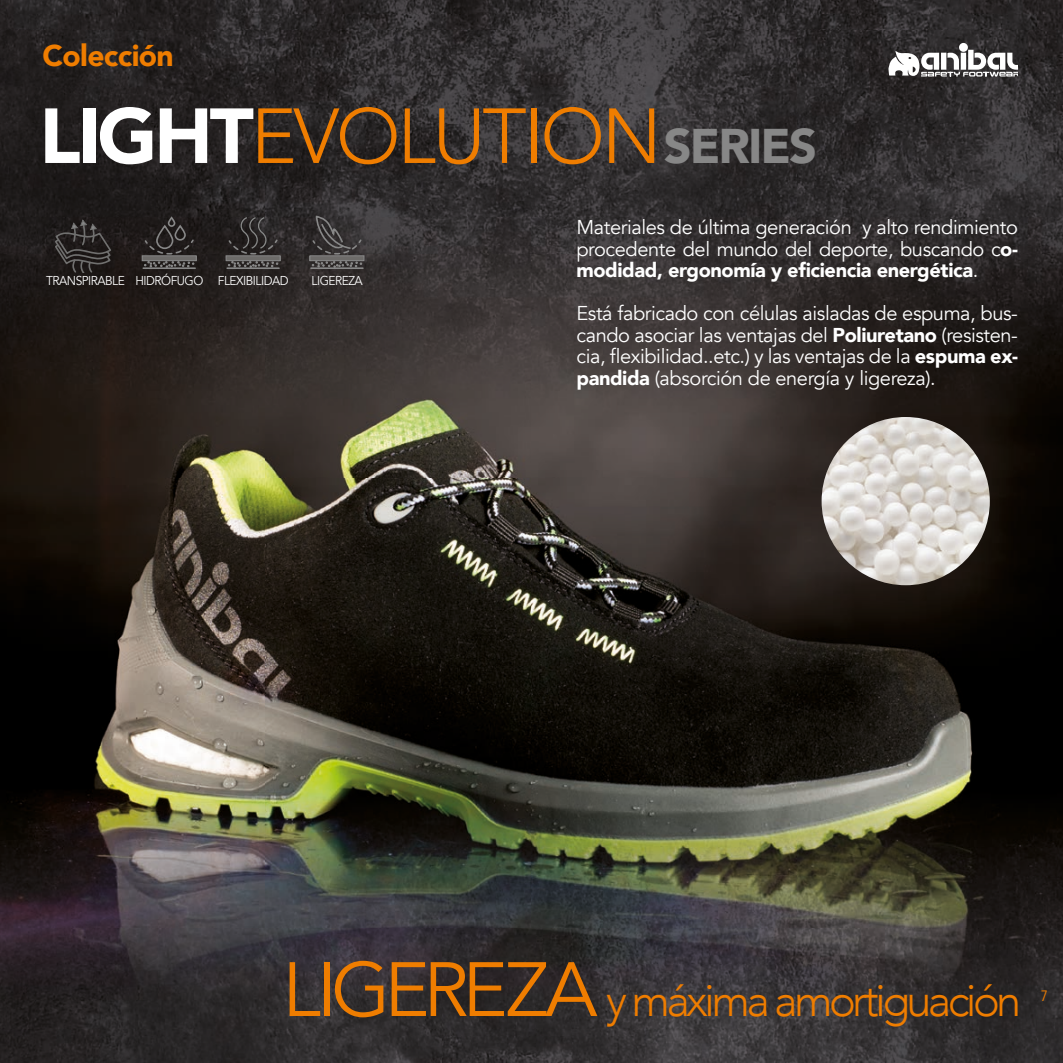
<style>
.page{position:relative;width:1063px;height:1063px;background:#fff}
.page>*{position:absolute;margin:0;border:0;box-sizing:border-box;transform-origin:0 0}
.t1{font:300 77.12px "Avenir";letter-spacing:-.04em;color:#ef7d00}
.t2{font:300 45.12px "Avenir";letter-spacing:-.08em;color:#ef7d00}
.t3{font:900 30px "Avenir";letter-spacing:-.02em;color:#ef7d00}
.t4{font:20px/21.5px "Avenir";letter-spacing:-.02em;color:#fff;text-align:justify}
.t5{font:15px "Avenir Next Condensed";color:#ef7d00}
.t6{font:12.88px "Avenir";letter-spacing:-.04em;color:#fff;scale:.93 1}
.s1{font-weight:900;color:#fff}
.s2{font-weight:900;font-size:48.62px;color:#878787}
.s3{font-weight:900}
.s4{font-weight:400;font-size:76px}
</style>
<div class="page">
<img style="left:0;top:0;width:1063px;height:1063px">
<img style="left:822px;top:417px;width:168px;height:168px;border-radius:84px">
<div style="left:959px;top:43px;width:9px;height:9px;background:#fff;border-radius:50%"></div>
<svg style="left:888px;top:50px;width:130px;height:28px"></svg>
<svg style="left:54px;top:220px;width:59px;height:53px;background:#2e2a29"></svg>
<div style="left:142px;top:256px;width:54px;height:5px;border:1px solid #878787"></div>
<hr style="left:143px;top:267px;width:52px;height:2px;background:#878787">
<svg style="left:143px;top:238px;width:52px;height:29px"></svg>
<div style="left:156px;top:225px;width:17px;height:24px;border:2px solid #878787;border-radius:8px"></div>
<div style="left:175px;top:225px;width:11px;height:16px;border:2px solid #878787;border-radius:5px"></div>
<div style="left:168px;top:217px;width:7px;height:10px;border:2px solid #878787;border-radius:3px"></div>
<div style="left:310px;top:256px;width:54px;height:5px;border:1px solid #878787"></div>
<hr style="left:311px;top:267px;width:52px;height:2px;background:#878787">
<svg style="left:311px;top:217px;width:52px;height:50px;background:#454343"></svg>
<div style="left:226px;top:256px;width:54px;height:5px;border:1px solid #878787"></div>
<hr style="left:227px;top:267px;width:52px;height:2px;background:#878787">
<svg style="left:227px;top:216px;width:52px;height:51px;background:#3a3736"></svg>
<h3 class="t3" style="left:43px;top:30px;width:133px">Colección</h3>
<h1 class="t1" style="left:39px;top:91px;width:779px"><span class="s1">LIGHT</span>EVOLUTION<span class="s2">SERIES</span></h1>
<p class="t6" style="left:46px;top:273px;width:262px">TRANSPIRABLE HIDRÓFUGO FLEXIBILIDAD</p>
<p class="t6" style="left:312px;top:273px;width:57px">LIGEREZA</p>
<p class="t4" style="left:576px;top:217px;width:443px">Materiales de última generación y alto rendimiento procedente del mundo del deporte, buscando c<span class="s3">o&shy;modidad, ergonomía y eficiencia energética</span>.</p>
<p class="t4" style="left:576px;top:303px;width:443px">Está fabricado con células aisladas de espuma, bus&shy;cando asociar las ventajas del <span class="s3">Poliuretano</span> (resisten&shy;cia, flexibilidad..etc.) y las ventajas de la <span class="s3">espuma ex&shy;pandida</span> (absorción de energía y ligereza).</p>
<h2 class="t2" style="left:282px;top:974px;width:741px"><span class="s4">LIGEREZA</span> y máxima amortiguación</h2>
<p class="t5" style="left:1041px;top:983px;width:9px">7</p>
</div>
